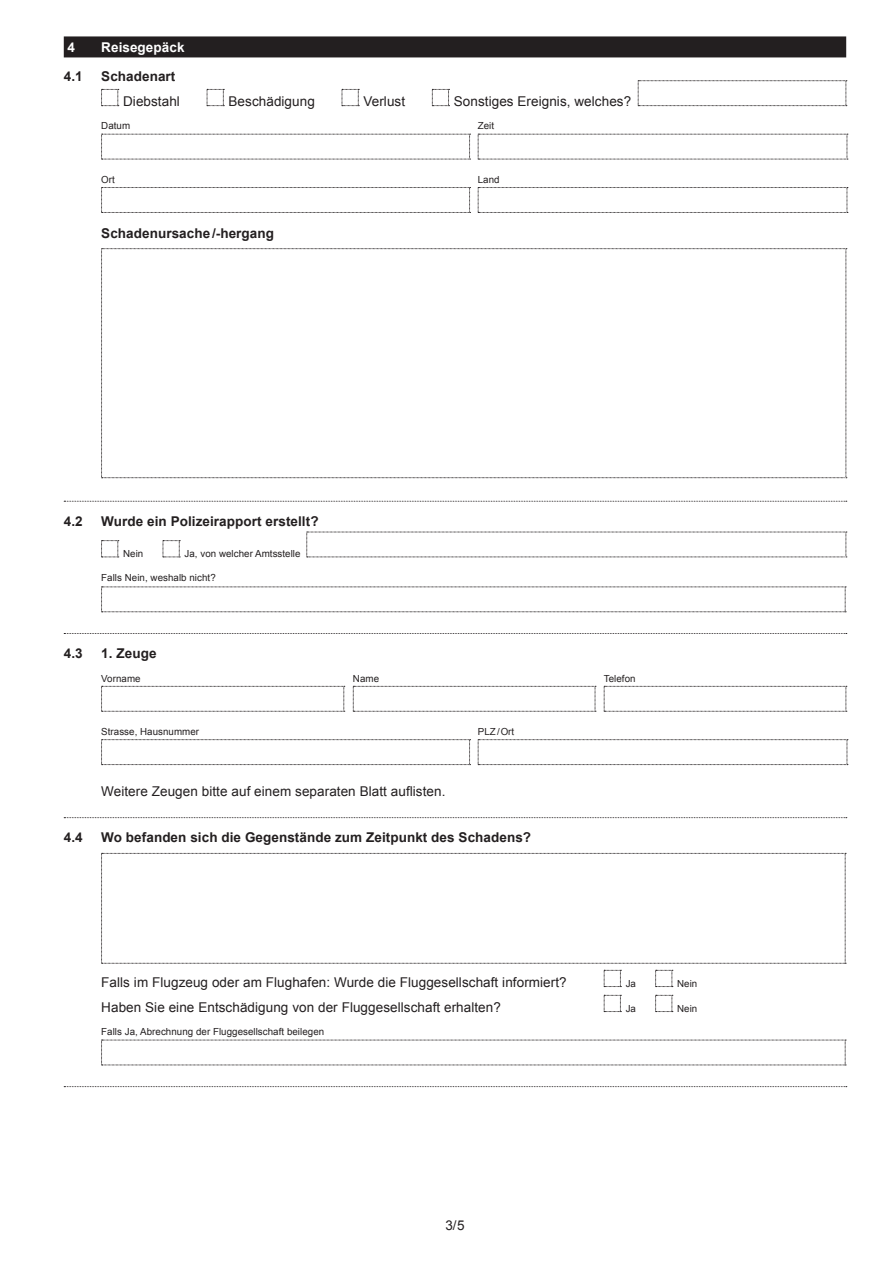
<style>
.page{position:relative;width:893px;height:1263px;background:#fff}
.page>*{position:absolute;margin:0;border:0;box-sizing:border-box;transform-origin:0 0}
.t1{font:13.5px "Arial";letter-spacing:.005em;color:#231f20}
.t2{font:700 13.5px "Arial";letter-spacing:.005em;color:#231f20}
.t3{font:700 13.5px "Arial";letter-spacing:.005em;color:#fff}
.t4{font:9.75px "Arial";letter-spacing:.005em;color:#231f20}
</style>
<div class="page">
<div style="left:64px;top:36px;width:782px;height:21px;background:#231f20"></div>
<svg style="left:64px;top:501px;width:783px;height:1px"></svg>
<svg style="left:64px;top:633px;width:783px;height:1px"></svg>
<svg style="left:64px;top:817px;width:783px;height:1px"></svg>
<svg style="left:64px;top:1086px;width:783px;height:1px"></svg>
<svg style="left:101px;top:89px;width:18px;height:17px"></svg>
<svg style="left:207px;top:89px;width:17px;height:17px"></svg>
<svg style="left:342px;top:89px;width:17px;height:17px"></svg>
<svg style="left:432px;top:89px;width:18px;height:17px"></svg>
<svg style="left:638px;top:80px;width:209px;height:26px"></svg>
<svg style="left:101px;top:134px;width:370px;height:26px"></svg>
<svg style="left:478px;top:134px;width:370px;height:26px"></svg>
<svg style="left:101px;top:187px;width:370px;height:26px"></svg>
<svg style="left:478px;top:187px;width:370px;height:26px"></svg>
<svg style="left:101px;top:248px;width:746px;height:230px"></svg>
<svg style="left:101px;top:540px;width:18px;height:18px"></svg>
<svg style="left:163px;top:540px;width:17px;height:18px"></svg>
<svg style="left:306px;top:532px;width:541px;height:26px"></svg>
<svg style="left:101px;top:587px;width:745px;height:25px"></svg>
<svg style="left:101px;top:686px;width:244px;height:26px"></svg>
<svg style="left:353px;top:686px;width:243px;height:26px"></svg>
<svg style="left:604px;top:686px;width:243px;height:26px"></svg>
<svg style="left:101px;top:739px;width:370px;height:26px"></svg>
<svg style="left:478px;top:739px;width:370px;height:26px"></svg>
<svg style="left:101px;top:853px;width:745px;height:111px"></svg>
<svg style="left:604px;top:970px;width:17px;height:17px"></svg>
<svg style="left:655px;top:970px;width:18px;height:17px"></svg>
<svg style="left:604px;top:995px;width:17px;height:17px"></svg>
<svg style="left:655px;top:995px;width:18px;height:17px"></svg>
<svg style="left:101px;top:1040px;width:745px;height:26px"></svg>
<p class="t3" style="left:68px;top:39px;width:9px">4</p>
<p class="t3" style="left:101px;top:39px;width:85px">Reisegepäck</p>
<p class="t2" style="left:64px;top:67px;width:20px">4.1</p>
<p class="t2" style="left:101px;top:67px;width:76px">Schadenart</p>
<p class="t1" style="left:123px;top:92px;width:58px">Diebstahl</p>
<p class="t1" style="left:229px;top:92px;width:88px">Beschädigung</p>
<p class="t1" style="left:363px;top:92px;width:43px">Verlust</p>
<p class="t1" style="left:454px;top:92px;width:179px">Sonstiges Ereignis, welches?</p>
<p class="t4" style="left:101px;top:120px;width:30px">Datum</p>
<p class="t4" style="left:478px;top:120px;width:18px">Zeit</p>
<p class="t4" style="left:101px;top:173px;width:15px">Ort</p>
<p class="t4" style="left:478px;top:173px;width:23px">Land</p>
<p class="t2" style="left:101px;top:224px;width:174px">Schadenursache/-hergang</p>
<p class="t2" style="left:64px;top:512px;width:20px">4.2</p>
<p class="t2" style="left:101px;top:512px;width:219px">Wurde ein Polizeirapport erstellt?</p>
<p class="t4" style="left:123px;top:547px;width:22px">Nein</p>
<p class="t4" style="left:184px;top:547px;width:118px">Ja, von welcher Amtsstelle</p>
<p class="t4" style="left:101px;top:571px;width:116px">Falls Nein, weshalb nicht?</p>
<p class="t2" style="left:64px;top:644px;width:20px">4.3</p>
<p class="t2" style="left:101px;top:644px;width:57px">1. Zeuge</p>
<p class="t4" style="left:101px;top:672px;width:41px">Vorname</p>
<p class="t4" style="left:353px;top:672px;width:28px">Name</p>
<p class="t4" style="left:604px;top:672px;width:33px">Telefon</p>
<p class="t4" style="left:101px;top:725px;width:99px">Strasse, Hausnummer</p>
<p class="t4" style="left:478px;top:725px;width:38px">PLZ/Ort</p>
<p class="t1" style="left:101px;top:783px;width:346px">Weitere Zeugen bitte auf einem separaten Blatt auflisten.</p>
<p class="t2" style="left:64px;top:829px;width:20px">4.4</p>
<p class="t2" style="left:101px;top:829px;width:431px">Wo befanden sich die Gegenstände zum Zeitpunkt des Schadens?</p>
<p class="t1" style="left:101px;top:973px;width:467px">Falls im Flugzeug oder am Flughafen: Wurde die Fluggesellschaft informiert?</p>
<p class="t4" style="left:626px;top:977px;width:12px">Ja</p>
<p class="t4" style="left:677px;top:977px;width:22px">Nein</p>
<p class="t1" style="left:101px;top:998px;width:401px">Haben Sie eine Entschädigung von der Fluggesellschaft erhalten?</p>
<p class="t4" style="left:626px;top:1002px;width:12px">Ja</p>
<p class="t4" style="left:677px;top:1002px;width:22px">Nein</p>
<p class="t4" style="left:101px;top:1025px;width:224px">Falls Ja, Abrechnung der Fluggesellschaft beilegen</p>
<p class="t1" style="left:445px;top:1217px;width:21px">3/5</p>
</div>
